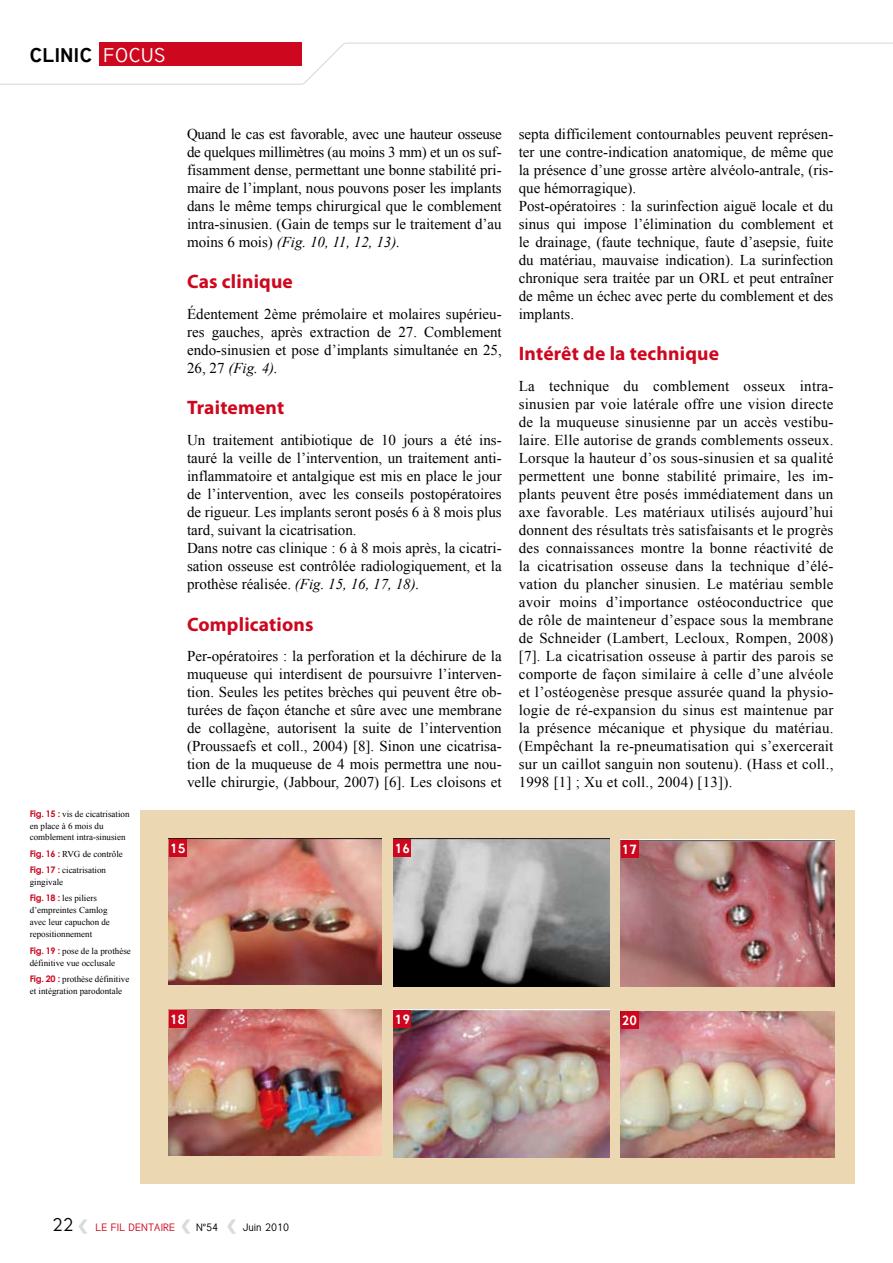
<style>
.page{position:relative;width:893px;height:1263px;background:#fff}
.page>*{position:absolute;margin:0;border:0;box-sizing:border-box;transform-origin:0 0}
.t1{font:700 24px "Tuffy";color:#d9dadb}
.t2{font:700 19.5px "Myriad Pro";letter-spacing:.01em;color:#cd071e}
.t3{font:700 19.5px "Tuffy";letter-spacing:.025em;color:#000}
.t4{font:18px "Tuffy";color:#000}
.t5{font:15px/18px "Times New Roman";color:#000;text-align:justify}
.t6{font:700 13.05px "Tuffy";color:#fff}
.t7{font:10.5px "Tuffy";color:#cd071e}
.t8{font:10.5px "Tuffy";color:#000}
.t9{font:9px/12px "Times New Roman";color:#000}
.s1{font-weight:400;color:#fff}
.s2{font-family:"Century Gothic";font-weight:700;color:#cd071e}
.s3{font-style:italic}
.s4{font-weight:700;font-size:24px;color:#d9dadb}
</style>
<div class="page">
<div style="left:140px;top:810px;width:715px;height:373px;background:#ebd8b2"></div>
<svg style="left:0;top:42px;width:893px;height:43px"></svg>
<div style="left:30px;top:43px;width:119px;height:23px;background:#fff"></div>
<div style="left:99px;top:43px;width:203px;height:23px;background:#cd071e"></div>
<img style="left:621px;top:840px;width:214px;height:147px">
<img style="left:621px;top:1011px;width:214px;height:146px">
<img style="left:169px;top:839px;width:212px;height:145px">
<img style="left:169px;top:1010px;width:212px;height:145px">
<img style="left:393px;top:839px;width:216px;height:147px">
<img style="left:393px;top:1010px;width:216px;height:147px">
<div style="left:621px;top:840px;width:17px;height:18px;background:#cd071e"></div>
<div style="left:621px;top:1011px;width:17px;height:18px;background:#cd071e"></div>
<div style="left:169px;top:839px;width:18px;height:17px;background:#cd071e"></div>
<div style="left:169px;top:1010px;width:18px;height:18px;background:#cd071e"></div>
<div style="left:393px;top:839px;width:18px;height:17px;background:#cd071e"></div>
<div style="left:393px;top:1010px;width:18px;height:18px;background:#cd071e"></div>
<h2 class="t3" style="left:30px;top:42px;width:137px">CLINIC <span class="s1">FOCUS</span></h2>
<p class="t9" style="left:30px;top:807px;width:101px"><span class="s2">Fig. 15 :</span> vis de cicatrisation en place à 6 mois du comblement intra-sinusien</p>
<p class="t9" style="left:30px;top:845px;width:95px;line-height:16.2px"><span class="s2">Fig. 16 :</span> RVG de contrôle<br><span class="s2">Fig. 17 :</span> cicatrisation</p>
<p class="t9" style="left:30px;top:874px;width:69px;line-height:16.2px">gingivale<br><span class="s2">Fig. 18 :</span> les piliers</p>
<p class="t9" style="left:30px;top:904px;width:82px">d’empreintes Camlog avec leur capuchon de repositionnement</p>
<p class="t9" style="left:30px;top:944px;width:103px"><span class="s2">Fig. 19 :</span> pose de la prothèse définitive vue occlusale</p>
<p class="t9" style="left:30px;top:972px;width:101px"><span class="s2">Fig. 20 :</span> prothèse définitive et intégration parodontale</p>
<p class="t5" style="left:187px;top:125px;width:316px">Quand le cas est favorable, avec une hauteur osseuse de quelques millimètres (au moins 3 mm) et un os suf&shy;fisamment dense, permettant une bonne stabilité pri&shy;maire de l’implant, nous pouvons poser les implants dans le même temps chirurgical que le comblement intra-sinusien. (Gain de temps sur le traitement d’au moins 6 mois) <span class="s3">(Fig. 10, 11, 12, 13).</span></p>
<h2 class="t2" style="left:187px;top:269px;width:107px">Cas clinique</h2>
<p class="t5" style="left:187px;top:305px;width:316px">Édentement 2ème prémolaire et molaires supérieu&shy;res gauches, après extraction de 27. Comblement endo-sinusien et pose d’implants simultanée en 25, 26, 27 <span class="s3">(Fig. 4).</span></p>
<h2 class="t2" style="left:187px;top:395px;width:99px">Traitement</h2>
<p class="t5" style="left:187px;top:431px;width:316px;text-align:left">Un traitement antibiotique de 10 jours a été ins&shy;tauré la veille de l’intervention, un traitement anti&shy;inflammatoire et antalgique est mis en place le jour de l’intervention, avec les conseils postopératoires de rigueur. Les implants seront posés 6 à 8 mois plus tard, suivant la cicatrisation.<br>Dans notre cas clinique : 6 à 8 mois après, la cicatri&shy;sation osseuse est contrôlée radiologiquement, et la prothèse réalisée. <span class="s3">(Fig. 15, 16, 17, 18).</span></p>
<h2 class="t2" style="left:187px;top:611px;width:128px">Complications</h2>
<p class="t5" style="left:187px;top:647px;width:316px">Per-opératoires : la perforation et la déchirure de la muqueuse qui interdisent de poursuivre l’interven&shy;tion. Seules les petites brèches qui peuvent être ob&shy;turées de façon étanche et sûre avec une membrane de collagène, autorisent la suite de l’intervention (Proussaefs et coll., 2004) [8]. Sinon une cicatrisa&shy;tion de la muqueuse de 4 mois permettra une nou&shy;velle chirurgie, (Jabbour, 2007) [6]. Les cloisons et</p>
<p class="t5" style="left:519px;top:125px;width:316px;text-align:left">septa difficilement contournables peuvent représen&shy;ter une contre-indication anatomique, de même que la présence d’une grosse artère alvéolo-antrale, (ris&shy;que hémorragique).<br>Post-opératoires : la surinfection aiguë locale et du sinus qui impose l’élimination du comblement et le drainage, (faute technique, faute d’asepsie, fuite du matériau, mauvaise indication). La surinfection chronique sera traitée par un ORL et peut entraîner de même un échec avec perte du comblement et des implants.</p>
<h2 class="t2" style="left:519px;top:341px;width:202px">Intérêt de la technique</h2>
<p class="t5" style="left:519px;top:377px;width:316px">La technique du comblement osseux intra&shy;sinusien par voie latérale offre une vision directe de la muqueuse sinusienne par un accès vestibu&shy;laire. Elle autorise de grands comblements osseux.<br>Lorsque la hauteur d’os sous-sinusien et sa qualité permettent une bonne stabilité primaire, les im&shy;plants peuvent être posés immédiatement dans un axe favorable. Les matériaux utilisés aujourd’hui donnent des résultats très satisfaisants et le progrès des connaissances montre la bonne réactivité de la cicatrisation osseuse dans la technique d’élé&shy;vation du plancher sinusien. Le matériau semble avoir moins d’importance ostéoconductrice que de rôle de mainteneur d’espace sous la membrane de Schneider (Lambert, Lecloux, Rompen, 2008) [7]. La cicatrisation osseuse à partir des parois se comporte de façon similaire à celle d’une alvéole et l’ostéogenèse presque assurée quand la physio&shy;logie de ré-expansion du sinus est maintenue par la présence mécanique et physique du matériau. (Empêchant la re-pneumatisation qui s’exercerait sur un caillot sanguin non soutenu). (Hass et coll., 1998 [1] ; Xu et coll., 2004) [13]).</p>
<p class="t6" style="left:170px;top:839px;width:17px">15</p>
<p class="t6" style="left:395px;top:839px;width:17px">16</p>
<p class="t6" style="left:622px;top:840px;width:17px">17</p>
<p class="t6" style="left:170px;top:1010px;width:17px">18</p>
<p class="t6" style="left:395px;top:1010px;width:17px">19</p>
<p class="t6" style="left:622px;top:1012px;width:17px">20</p>
<p class="t4" style="left:53px;top:1214px;width:37px">22 <span class="s4">&lt;</span></p>
<p class="t7" style="left:95px;top:1221px;width:65px">LE FI L DENTAIRE</p>
<h1 class="t1" style="left:181px;top:1209px;width:12px">&lt;</h1>
<p class="t8" style="left:196px;top:1221px;width:24px">N°54</p>
<h1 class="t1" style="left:227px;top:1209px;width:12px">&lt;</h1>
<p class="t8" style="left:242px;top:1221px;width:48px">JUIN 2010</p>
</div>
